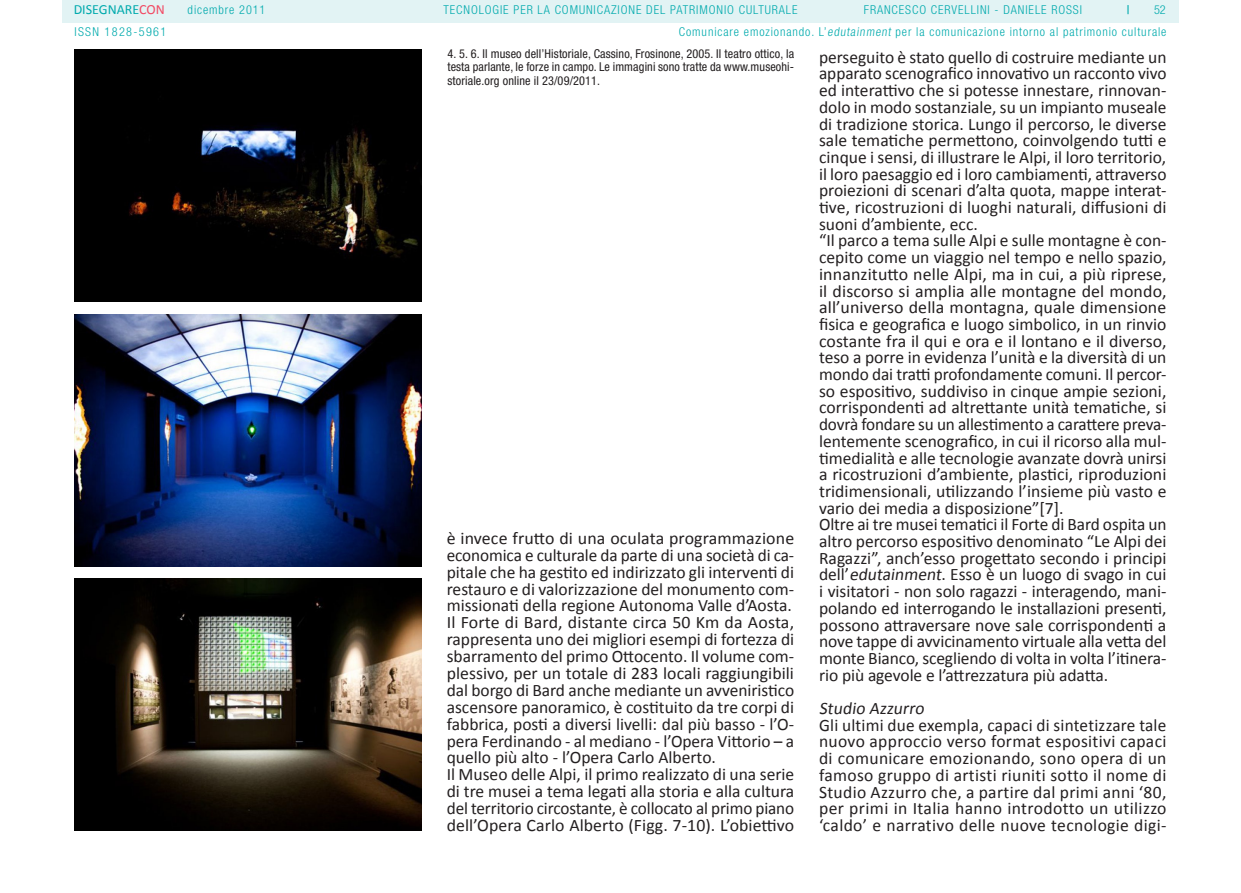
<style>
.page{position:relative;width:1241px;height:893px;background:#fff}
.page>*{position:absolute;margin:0;border:0;box-sizing:border-box;transform-origin:0 0}
.Articolo_TESTO_BASE{font:17.5px/16.6px "Calibri";color:#231f20;text-align:justify}
.t1{font:14px "Calibri";color:#00aaad}
.t2{font:300 condensed 12.25px "Helvetica Neue LT Std";letter-spacing:.075em;color:#00aaad}
.Note_TESTO_BASE{font:condensed 12.25px/13.1px "Helvetica Neue LT Std";letter-spacing:.01em;color:#231f20;text-align:justify}
.t3{font:300 condensed 12.25px "Helvetica Neue LT Std";letter-spacing:.11em;color:#00aaad}
.t4{font:500 condensed 12.25px "Helvetica Neue LT Std";color:#00aaad}
.s1{color:#f24862}
</style>
<div class="page">
<div style="left:62px;top:0;width:1116px;height:23px;background:#e2f3f4"></div>
<img style="left:74px;top:50px;width:348px;height:252px">
<img style="left:74px;top:314px;width:348px;height:252px">
<img style="left:74px;top:579px;width:348px;height:252px">
<p class="t1" style="left:74px;top:1px;width:93px">DISEGNARE<span class="s1">CON</span></p>
<p class="t2" style="left:863px;top:3px;width:220px">FRANCESCO CERVELLINI - DANIELE ROSSI</p>
<p class="t4" style="left:1126px;top:3px;width:4px">|</p>
<p class="t2" style="left:678px;top:24px;width:489px">Comunicare emozionando. L’edutainment per la comunicazione intorno al patrimonio culturale</p>
<p class="t2" style="left:443px;top:3px;width:355px">TECNOLOGIE PER LA COMUNICAZIONE DEL PATRIMONIO CULTURALE</p>
<p class="t2" style="left:1153px;top:3px;width:13px">52</p>
<p class="t2" style="left:188px;top:3px;width:79px">dicembre 2011</p>
<p class="t3" style="left:74px;top:24px;width:93px">ISSN 1828-5961</p>
<p class="Note_TESTO_BASE" style="left:447px;top:47px;width:348px">4. 5. 6. Il museo dell’Historiale, Cassino, Frosinone, 2005. Il teatro ottico, la testa parlante, le forze in campo. Le immagini sono tratte da www.museohi&shy;storiale.org online il 23/09/2011.</p>
<p class="Articolo_TESTO_BASE" style="left:446px;top:529px;width:349px">è invece frutto di una oculata programmazione economica e culturale da parte di una società di ca&shy;pitale che ha gestito ed indirizzato gli interventi di restauro e di valorizzazione del monumento com&shy;missionati della regione Autonoma Valle d’Aosta.</p>
<p class="Articolo_TESTO_BASE" style="left:446px;top:613px;width:349px">Il Forte di Bard, distante circa 50 Km da Aosta, rappresenta uno dei migliori esempi di fortezza di sbarramento del primo Ottocento. Il volume com&shy;plessivo, per un totale di 283 locali raggiungibili dal borgo di Bard anche mediante un avveniristico ascensore panoramico, è costituito da tre corpi di fabbrica, posti a diversi livelli: dal più basso - l’O&shy;pera Ferdinando - al mediano - l’Opera Vittorio – a quello più alto - l’Opera Carlo Alberto.</p>
<p class="Articolo_TESTO_BASE" style="left:446px;top:765px;width:349px">Il Museo delle Alpi, il primo realizzato di una serie di tre musei a tema legati alla storia e alla cultura del territorio circostante, è collocato al primo piano dell’Opera Carlo Alberto (Figg. 7-10). L’obiettivo</p>
<p class="Articolo_TESTO_BASE" style="left:819px;top:48px;width:349px">perseguito è stato quello di costruire mediante un apparato scenografico innovativo un racconto vivo ed interattivo che si potesse innestare, rinnovan&shy;dolo in modo sostanziale, su un impianto museale di tradizione storica. Lungo il percorso, le diverse sale tematiche permettono, coinvolgendo tutti e cinque i sensi, di illustrare le Alpi, il loro territorio, il loro paesaggio ed i loro cambiamenti, attraverso proiezioni di scenari d’alta quota, mappe interat&shy;tive, ricostruzioni di luoghi naturali, diffusioni di suoni d’ambiente, ecc.</p>
<p class="Articolo_TESTO_BASE" style="left:819px;top:231px;width:349px">“Il parco a tema sulle Alpi e sulle montagne è con&shy;cepito come un viaggio nel tempo e nello spazio, innanzitutto nelle Alpi, ma in cui, a più riprese, il discorso si amplia alle montagne del mondo, all’universo della montagna, quale dimensione fisica e geografica e luogo simbolico, in un rinvio costante fra il qui e ora e il lontano e il diverso, teso a porre in evidenza l’unità e la diversità di un mondo dai tratti profondamente comuni. Il percor&shy;so espositivo, suddiviso in cinque ampie sezioni, corrispondenti ad altrettante unità tematiche, si dovrà fondare su un allestimento a carattere preva&shy;lentemente scenografico, in cui il ricorso alla mul&shy;timedialità e alle tecnologie avanzate dovrà unirsi a ricostruzioni d’ambiente, plastici, riproduzioni tridimensionali, utilizzando l’insieme più vasto e vario dei media a disposizione”[7].</p>
<p class="Articolo_TESTO_BASE" style="left:819px;top:515px;width:349px">Oltre ai tre musei tematici il Forte di Bard ospita un altro percorso espositivo denominato “Le Alpi dei Ragazzi”, anch’esso progettato secondo i principi dell’edutainment. Esso è un luogo di svago in cui i visitatori - non solo ragazzi - interagendo, mani&shy;polando ed interrogando le installazioni presenti, possono attraversare nove sale corrispondenti a nove tappe di avvicinamento virtuale alla vetta del monte Bianco, scegliendo di volta in volta l’itinera&shy;rio più agevole e l’attrezzatura più adatta.</p>
<p class="Articolo_TESTO_BASE" style="left:819px;top:699px;width:109px">Studio Azzurro</p>
<p class="Articolo_TESTO_BASE" style="left:819px;top:716px;width:349px">Gli ultimi due exempla, capaci di sintetizzare tale nuovo approccio verso format espositivi capaci di comunicare emozionando, sono opera di un famoso gruppo di artisti riuniti sotto il nome di Studio Azzurro che, a partire dal primi anni ‘80, per primi in Italia hanno introdotto un utilizzo ‘caldo’ e narrativo delle nuove tecnologie digi-</p>
</div>
